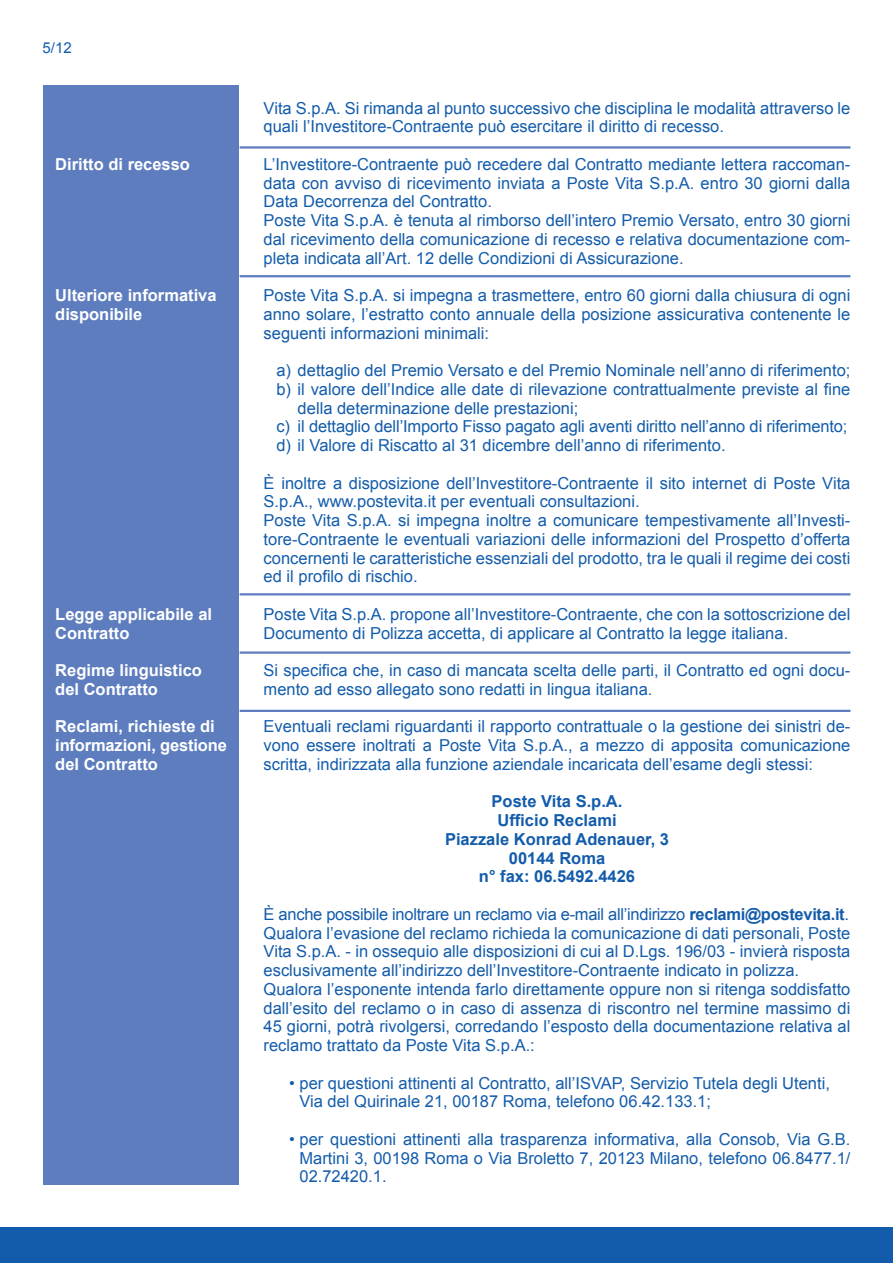
<style>
.page{position:relative;width:893px;height:1263px;background:#fff}
.page>*{position:absolute;margin:0;border:0;box-sizing:border-box;transform-origin:0 0}
.Normale{font:16.5px/18.8px "Arial";color:#135cab;text-align:justify}
.t1{font:700 16.5px/18.8px "Arial";color:#fff}
.Normale-2{font:700 16.5px "Arial";color:#135cab}
.Normale-3{font:16.5px "Arial";letter-spacing:-.02em;color:#135cab}
.t2{font:15px "Arial";color:#135cab}
.s1{font-weight:700}
</style>
<div class="page">
<div style="left:0;top:1227px;width:893px;height:36px;background:#135cab"></div>
<div style="left:43px;top:85px;width:196px;height:1099px;background:#5e7dbe"></div>
<hr style="left:240px;top:146px;width:610px;height:3px;background:#5e7dbe">
<hr style="left:240px;top:275px;width:610px;height:2px;background:#5e7dbe">
<hr style="left:240px;top:593px;width:610px;height:2px;background:#5e7dbe">
<hr style="left:240px;top:651px;width:610px;height:3px;background:#5e7dbe">
<hr style="left:240px;top:710px;width:610px;height:2px;background:#5e7dbe">
<p class="t2" style="left:43px;top:38px;width:31px">5/12</p>
<p class="t1" style="left:55px;top:155px;width:136px">Diritto di recesso</p>
<p class="t1" style="left:55px;top:286px;width:163px">Ulteriore informativa disponibile</p>
<p class="t1" style="left:55px;top:605px;width:158px">Legge applicabile al<br>Contratto</p>
<p class="t1" style="left:55px;top:661px;width:148px">Regime linguistico del Contratto</p>
<p class="t1" style="left:55px;top:718px;width:173px">Reclami, richieste di informazioni, gestione del Contratto</p>
<p class="Normale" style="left:264px;top:99px;width:588px">Vita S.p.A. Si rimanda al punto successivo che disciplina le modalità attraverso le quali l’Investitore-Contraente può esercitare il diritto di recesso.</p>
<p class="Normale" style="left:264px;top:155px;width:588px">L’Investitore-Contraente può recedere dal Contratto mediante lettera raccoman&shy;data con avviso di ricevimento inviata a Poste Vita S.p.A. entro 30 giorni dalla Data Decorrenza del Contratto.</p>
<p class="Normale" style="left:264px;top:211px;width:588px">Poste Vita S.p.A. è tenuta al rimborso dell’intero Premio Versato, entro 30 giorni dal ricevimento della comunicazione di recesso e relativa documentazione com&shy;pleta indicata all’Art. 12 delle Condizioni di Assicurazione.</p>
<p class="Normale" style="left:264px;top:286px;width:588px">Poste Vita S.p.A. si impegna a trasmettere, entro 60 giorni dalla chiusura di ogni anno solare, l’estratto conto annuale della posizione assicurativa contenente le seguenti informazioni minimali:</p>
<p class="Normale" style="left:276px;top:361px;width:575px">a) dettaglio del Premio Versato e del Premio Nominale nell’anno di riferimento;</p>
<p class="Normale" style="left:298px;top:380px;width:554px;text-indent:-21px">b) il valore dell’Indice alle date di rilevazione contrattualmente previste al fine della determinazione delle prestazioni;</p>
<p class="Normale" style="left:276px;top:417px;width:573px">c) il dettaglio dell’Importo Fisso pagato agli aventi diritto nell’anno di riferimento;</p>
<p class="Normale" style="left:276px;top:436px;width:451px">d) il Valore di Riscatto al 31 dicembre dell’anno di riferimento.</p>
<p class="Normale" style="left:264px;top:474px;width:588px">È inoltre a disposizione dell’Investitore-Contraente il sito internet di Poste Vita<br>S.p.A., www.postevita.it per eventuali consultazioni.</p>
<p class="Normale" style="left:264px;top:511px;width:588px">Poste Vita S.p.A. si impegna inoltre a comunicare tempestivamente all’Investi&shy;tore-Contraente le eventuali variazioni delle informazioni del Prospetto d’offerta concernenti le caratteristiche essenziali del prodotto, tra le quali il regime dei costi ed il profilo di rischio.</p>
<p class="Normale" style="left:264px;top:605px;width:588px">Poste Vita S.p.A. propone all’Investitore-Contraente, che con la sottoscrizione del<br>Documento di Polizza accetta, di applicare al Contratto la legge italiana.</p>
<p class="Normale" style="left:264px;top:661px;width:588px">Si specifica che, in caso di mancata scelta delle parti, il Contratto ed ogni docu&shy;mento ad esso allegato sono redatti in lingua italiana.</p>
<p class="Normale" style="left:264px;top:717px;width:588px">Eventuali reclami riguardanti il rapporto contrattuale o la gestione dei sinistri de&shy;vono essere inoltrati a Poste Vita S.p.A., a mezzo di apposita comunicazione scritta, indirizzata alla funzione aziendale incaricata dell’esame degli stessi:</p>
<p class="Normale-2" style="left:492px;top:791px;width:132px">Poste Vita S.p.A.</p>
<p class="Normale-2" style="left:497px;top:809px;width:121px">Ufficio Reclami</p>
<p class="Normale-2" style="left:445px;top:828px;width:226px">Piazzale Konrad Adenauer, 3</p>
<p class="Normale-2" style="left:509px;top:847px;width:98px">00144 Roma</p>
<p class="Normale-2" style="left:479px;top:866px;width:158px">n° fax: 06.5492.4426</p>
<p class="Normale-3" style="left:264px;top:903px;width:587px">È anche possibile inoltrare un reclamo via e-mail all’indirizzo <span class="s1">reclami@postevita.it</span>.</p>
<p class="Normale" style="left:264px;top:924px;width:588px">Qualora l’evasione del reclamo richieda la comunicazione di dati personali, Poste Vita S.p.A. - in ossequio alle disposizioni di cui al D.Lgs. 196/03 - invierà risposta esclusivamente all’indirizzo dell’Investitore-Contraente indicato in polizza.</p>
<p class="Normale" style="left:264px;top:980px;width:588px">Qualora l’esponente intenda farlo direttamente oppure non si ritenga soddisfatto dall’esito del reclamo o in caso di assenza di riscontro nel termine massimo di 45 giorni, potrà rivolgersi, corredando l’esposto della documentazione relativa al reclamo trattato da Poste Vita S.p.A.:</p>
<p class="Normale" style="left:299px;top:1074px;width:532px;text-indent:-10px">• per questioni attinenti al Contratto, all’ISVAP, Servizio Tutela degli Utenti,<br>Via del Quirinale 21, 00187 Roma, telefono 06.42.133.1;</p>
<p class="Normale" style="left:299px;top:1130px;width:552px;text-indent:-10px">• per questioni attinenti alla trasparenza informativa, alla Consob, Via G.B.<br>Martini 3, 00198 Roma o Via Broletto 7, 20123 Milano, telefono 06.8477.1/ 02.72420.1.</p>
</div>
